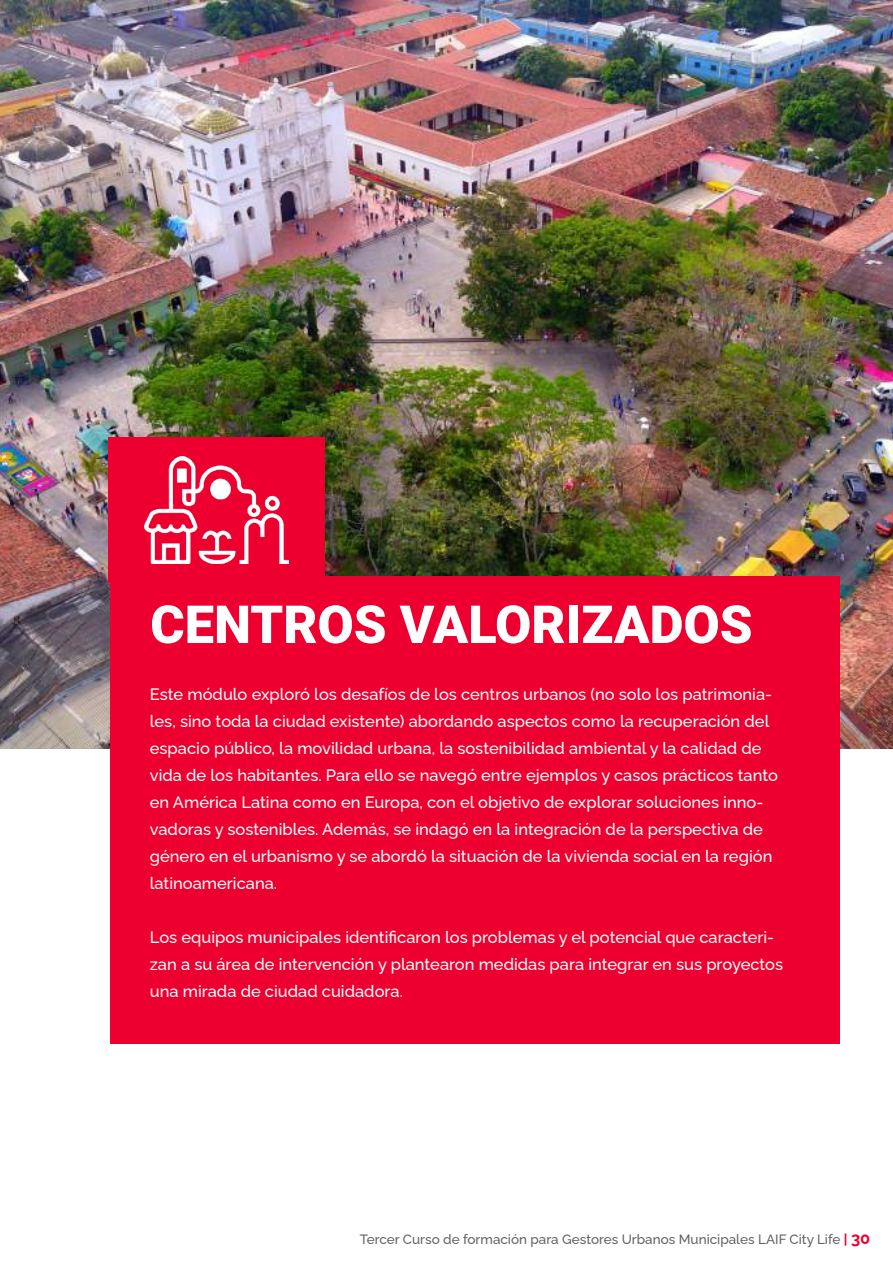
<style>
.page{position:relative;width:893px;height:1263px;background:#fff}
.page>*{position:absolute;margin:0;border:0;box-sizing:border-box;transform-origin:0 0}
.t1{font:900 52.5px "Roboto";color:#fff}
.t2{font:500 16.5px/27px "Raleway";color:#fff}
.t3{font:500 13.5px "Raleway";color:#646363}
.s1{font-weight:700;color:#ed002f}
.s2{font-weight:700;font-size:16.5px;color:#ed002f}
</style>
<div class="page">
<img style="left:0;top:1px;width:893px;height:748px">
<div style="left:110px;top:577px;width:729px;height:467px;background:#ed002f"></div>
<div style="left:109px;top:437px;width:216px;height:145px;background:#ed002f"></div>
<img style="left:145px;top:457px;width:144px;height:106px">
<h1 class="t1" style="left:150px;top:587px;width:604px">CENTROS VALORIZADOS</h1>
<p class="t2" style="left:150px;top:678px;width:630px">Este módulo exploró los desafíos de los centros urbanos (no solo los patrimonia&shy;les, sino toda la ciudad existente) abordando aspectos como la recuperación del espacio público, la movilidad urbana, la sostenibilidad ambiental y la calidad de vida de los habitantes. Para ello se navegó entre ejemplos y casos prácticos tanto en América Latina como en Europa, con el objetivo de explorar soluciones inno&shy;vadoras y sostenibles. Además, se indagó en la integración de la perspectiva de género en el urbanismo y se abordó la situación de la vivienda social en la región latinoamericana.</p>
<p class="t2" style="left:150px;top:921px;width:635px">Los equipos municipales identificaron los problemas y el potencial que caracteri&shy;zan a su área de intervención y plantearon medidas para integrar en sus proyectos una mirada de ciudad cuidadora.</p>
<p class="t3" style="left:360px;top:1229px;width:512px">Tercer Curso de formación para Gestores Urbanos Municipales LAIF City Life <span class="s1">|</span> <span class="s2">30</span></p>
</div>
